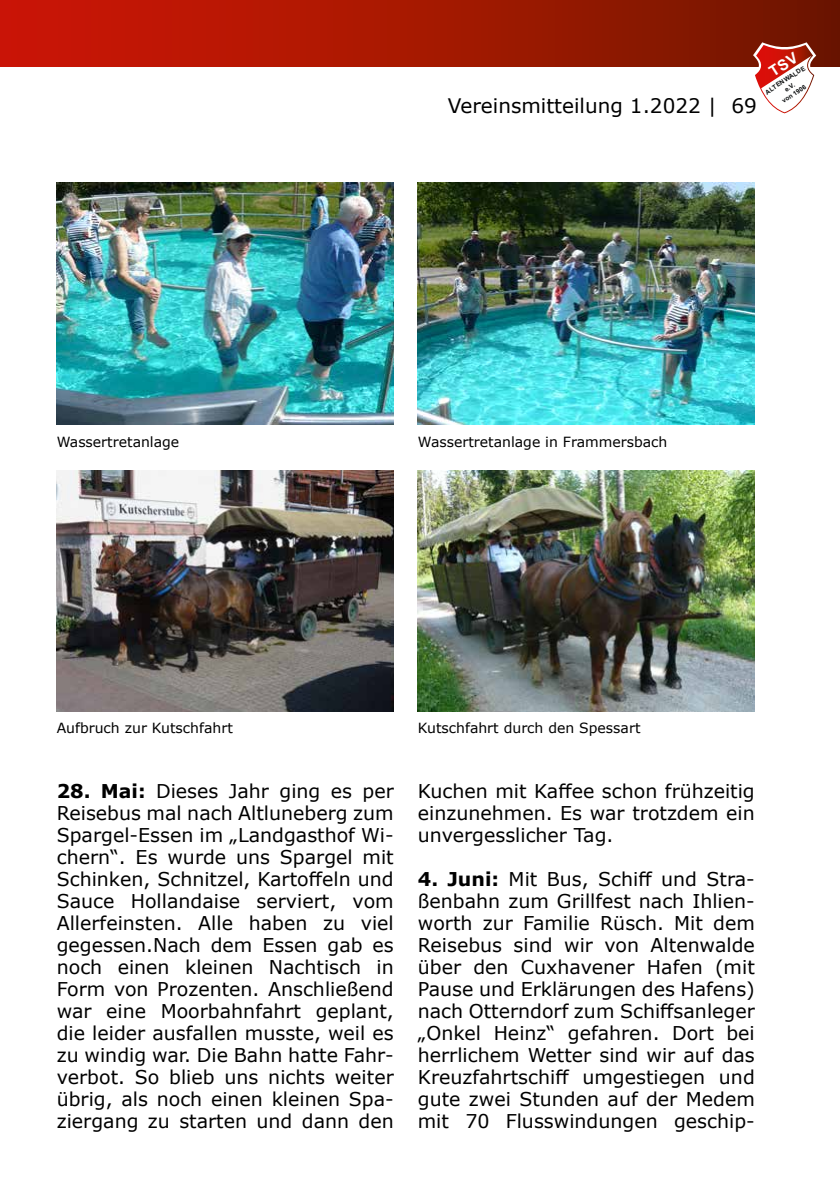
<style>
.page{position:relative;width:840px;height:1191px;background:#fff}
.page>*{position:absolute;margin:0;border:0;box-sizing:border-box;transform-origin:0 0}
.t1{font:20px "Verdana";color:#000}
.t2{font:19px/22px "Verdana";color:#000;text-align:justify}
.t3{font:14px "Verdana";color:#000}
.t4{font:700 6.4px/8.2px "Arial";color:#0e1011;text-align:center}
.s1{font-weight:700}
</style>
<div class="page">
<div style="left:0;top:0;width:839px;height:67px;background:linear-gradient(to right,#d21705,#721700)"></div>
<img style="left:417px;top:470px;width:337px;height:241px">
<img style="left:417px;top:182px;width:337px;height:243px">
<img style="left:57px;top:470px;width:336px;height:241px">
<img style="left:57px;top:182px;width:336px;height:243px">
<svg style="left:752px;top:42px;width:63px;height:71px"></svg>
<p class="t1" style="left:447px;top:92px;width:310px">Vereinsmitteilung 1.2022 | 69</p>
<p class="t4" style="left:763px;top:89px;width:48px;rotate:-33deg">ALTENWALDE e.V.<br>von 1906</p>
<p class="t3" style="left:57px;top:432px;width:124px">Wassertretanlage</p>
<p class="t3" style="left:57px;top:718px;width:177px">Aufbruch zur Kutschfahrt</p>
<p class="t3" style="left:417px;top:432px;width:251px">Wassertretanlage in Frammersbach</p>
<p class="t3" style="left:417px;top:718px;width:224px">Kutschfahrt durch den Spessart</p>
<p class="t2" style="left:57px;top:780px;width:338px"><span class="s1">28. Mai:</span> Dieses Jahr ging es per Reisebus mal nach Altluneberg zum Spargel-Essen im „Landgasthof Wi&shy;chern“. Es wurde uns Spargel mit Schinken, Schnitzel, Kartoffeln und Sauce Hollandaise serviert, vom Allerfeinsten. Alle haben zu viel gegessen.Nach dem Essen gab es noch einen kleinen Nachtisch in Form von Prozenten. Anschließend war eine Moorbahnfahrt geplant, die leider ausfallen musste, weil es zu windig war. Die Bahn hatte Fahr&shy;verbot. So blieb uns nichts weiter übrig, als noch einen kleinen Spa&shy;ziergang zu starten und dann den</p>
<p class="t2" style="left:417px;top:780px;width:338px">Kuchen mit Kaffee schon frühzeitig einzunehmen. Es war trotzdem ein unvergesslicher Tag.</p>
<p class="t2" style="left:417px;top:868px;width:338px"><span class="s1">4. Juni:</span> Mit Bus, Schiff und Stra&shy;ßenbahn zum Grillfest nach Ihlien&shy;worth zur Familie Rüsch. Mit dem Reisebus sind wir von Altenwalde über den Cuxhavener Hafen (mit Pause und Erklärungen des Hafens) nach Otterndorf zum Schiffsanleger „Onkel Heinz“ gefahren. Dort bei herrlichem Wetter sind wir auf das Kreuzfahrtschiff umgestiegen und gute zwei Stunden auf der Medem mit 70 Flusswindungen geschip-</p>
</div>
